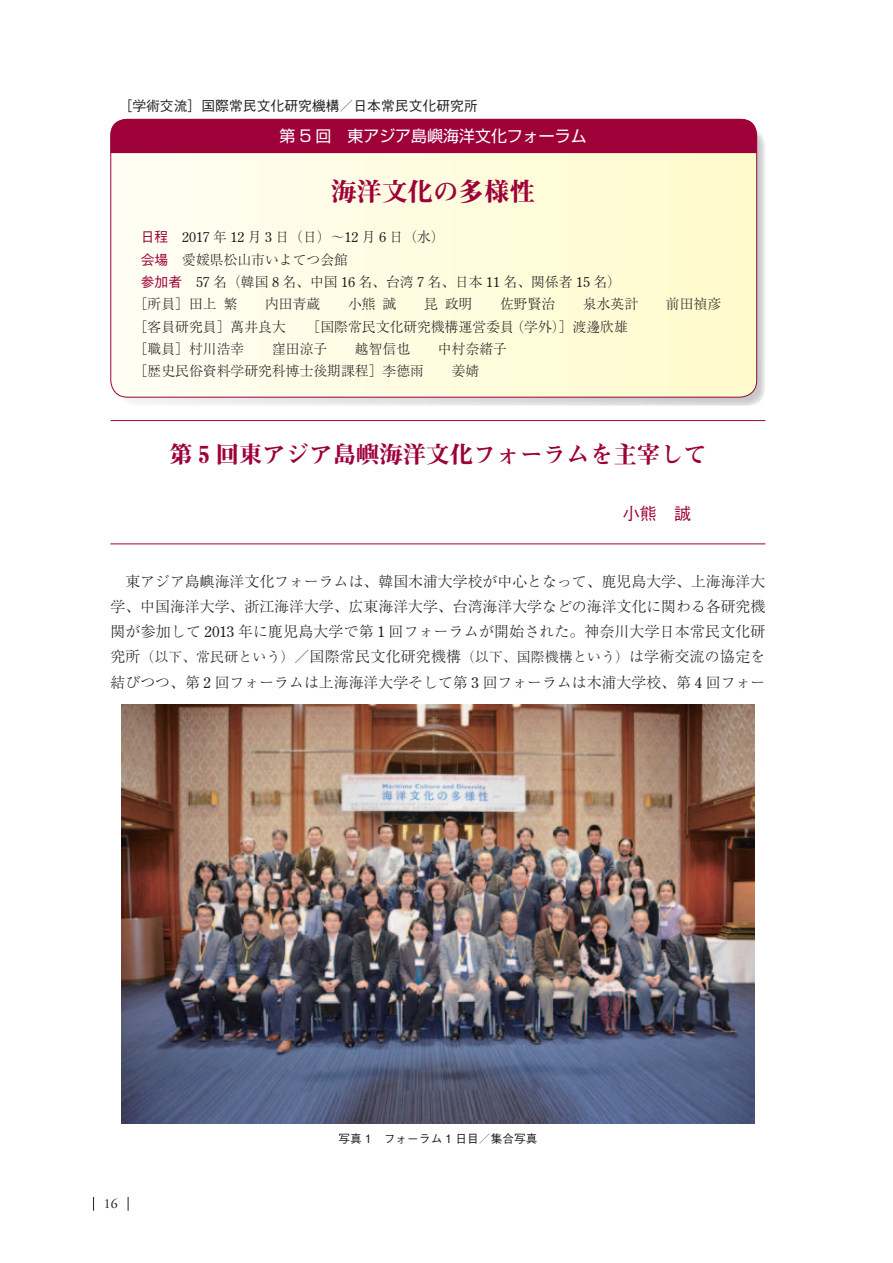
<style>
.page{position:relative;width:893px;height:1263px;background:#fff}
.page>*{position:absolute;margin:0;border:0;box-sizing:border-box;transform-origin:0 0}
.t1{font:25.5px "Midashi Min Pr 6 MA31";color:#9d0138}
.t2{font:23.4px "Midashi Min Pr 6 MA31";color:#9d0138}
.t3{font:500 16.95px "Gothic BBB Pr 6";color:#9d0138}
.t4{font:15.9px "Shin Go Pr 6";color:#fff}
.t5{font:300 14.85px/25.2px "Ryumin Pr 6";color:#231f20;text-align:justify}
.t6{font:300 13.8px "Ryumin Pr 6";color:#231f20}
.t7{font:300 13.8px "Ryumin Pr 6";letter-spacing:.02em;color:#231f20}
.t8{font:500 13.8px "Gothic BBB Pr 6";color:#231f20}
.t9{font:13.8px "Adobe Garamond Pro";color:#231f20}
.t10{font:500 11.7px "Gothic BBB Pr 6";color:#231f20}
.s1{font-family:"Gothic BBB Pr 6";font-weight:500;color:#9d0138}
.s2{font-family:"Century Old Style Std";font-weight:400}
.s3{font-size:14.85px}
</style>
<div class="page">
<img style="left:121px;top:704px;width:634px;height:420px">
<hr style="left:111px;top:420px;width:654px;height:1px;background:#9d0138">
<hr style="left:111px;top:544px;width:654px;height:1px;background:#9d0138">
<svg style="left:128px;top:1197px;width:1px;height:14px"></svg>
<svg style="left:93px;top:1197px;width:1px;height:14px"></svg>
<img style="left:122px;top:132px;width:643px;height:274px">
<svg style="left:111px;top:153px;width:646px;height:244px;background:#fefbdf"></svg>
<div style="left:111px;top:119px;width:646px;height:34px;background:#9d0138"></div>
<p class="t8" style="left:119px;top:95px;width:361px">［学術交流］国際常民文化研究機構／日本常民文化研究所</p>
<p class="t4" style="left:280px;top:123px;width:309px">第 5 回　東アジア島嶼海洋文化フォーラム</p>
<h1 class="t1" style="left:331px;top:172px;width:206px">海洋文化の多様性</h1>
<p class="t6" style="left:141px;top:226px;width:306px"><span class="s1">日程</span> <span class="s2">2017</span> 年 <span class="s2">12</span> 月 <span class="s2">3</span> 日（日）～<span class="s2">12</span> 月 <span class="s2">6</span> 日（水）</p>
<p class="t6" style="left:141px;top:249px;width:209px"><span class="s1">会場</span> 愛媛県松山市いよてつ会館</p>
<p class="t6" style="left:141px;top:271px;width:482px"><span class="s1">参加者</span> <span class="s2">57</span> 名（韓国 <span class="s2">8</span> 名、中国 <span class="s2">16</span> 名、台湾 <span class="s2">7</span> 名、日本 <span class="s2">11</span> 名、関係者 <span class="s2">15</span> 名）</p>
<p class="t6" style="left:134px;top:293px;width:105px">［所員］田上繁</p>
<p class="t6" style="left:265px;top:293px;width:57px">内田青蔵</p>
<p class="t6" style="left:348px;top:293px;width:50px">小熊誠</p>
<p class="t6" style="left:424px;top:293px;width:50px">昆政明</p>
<p class="t6" style="left:500px;top:293px;width:57px">佐野賢治</p>
<p class="t6" style="left:583px;top:293px;width:57px">泉水英計</p>
<p class="t6" style="left:666px;top:293px;width:57px">前田禎彦</p>
<p class="t6" style="left:134px;top:315px;width:154px">［客員研究員］萬井良大</p>
<p class="t6" style="left:307px;top:315px;width:323px">［国際常民文化研究機構運営委員（学外）］渡邊欣雄</p>
<p class="t6" style="left:134px;top:338px;width:112px">［職員］村川浩幸</p>
<p class="t6" style="left:272px;top:338px;width:57px">窪田涼子</p>
<p class="t6" style="left:355px;top:338px;width:57px">越智信也</p>
<p class="t6" style="left:438px;top:338px;width:71px">中村奈緒子</p>
<p class="t6" style="left:134px;top:360px;width:292px">［歴史民俗資料学研究科博士後期課程］李德雨</p>
<p class="t6" style="left:452px;top:360px;width:29px">姜婧</p>
<h2 class="t2" style="left:169px;top:436px;width:539px">第 5 回東アジア島嶼海洋文化フォーラムを主宰して</h2>
<p class="t3" style="left:623px;top:500px;width:70px">小熊　誠</p>
<p class="t5" style="left:111px;top:568px;width:656px;text-indent:15px">東アジア島嶼海洋文化フォーラムは、韓国木浦大学校が中心となって、鹿児島大学、上海海洋大学、中国海洋大学、浙江海洋大学、広東海洋大学、台湾海洋大学などの海洋文化に関わる各研究機関が参加して <span class="s2">2013</span> 年に鹿児島大学で第 <span class="s2">1</span> 回フォーラムが開始された。神奈川大学日本常民文化研</p>
<p class="t7" style="left:110px;top:646px;width:656px"><span class="s3">究所</span>（以下、常民研という）<span class="s3">／国際常民文化研究機構</span>（以下、国際機構という）<span class="s3">は学術交流の協定を</span></p>
<p class="t5" style="left:111px;top:669px;width:656px">結びつつ、第 <span class="s2">2</span> 回フォーラムは上海海洋大学そして第 <span class="s2">3</span> 回フォーラムは木浦大学校、第 <span class="s2">4</span> 回フォー</p>
<p class="t9" style="left:104px;top:1196px;width:15px">16</p>
<p class="t10" style="left:339px;top:1129px;width:200px">写真 1　フォーラム 1 日目／集合写真</p>
</div>
